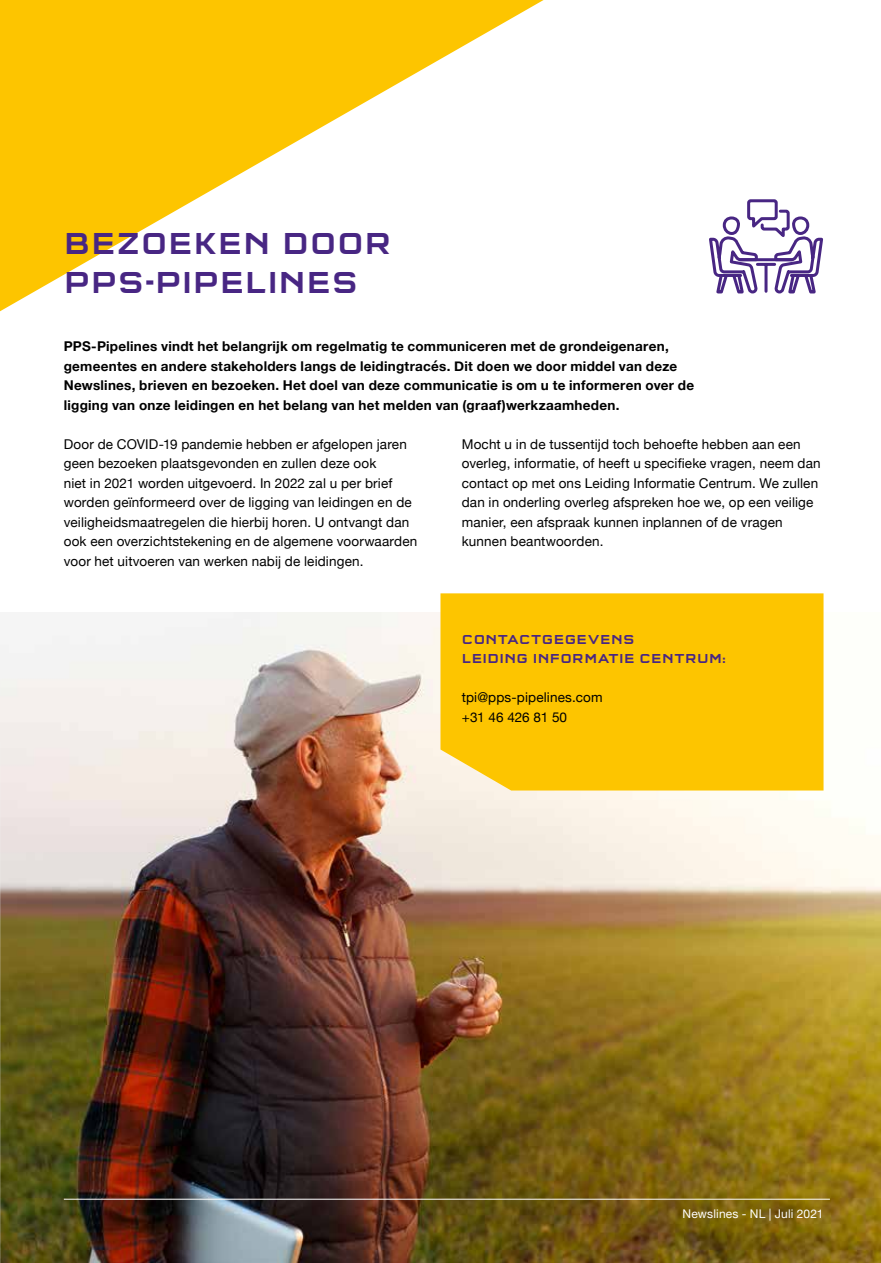
<style>
.page{position:relative;width:881px;height:1263px;background:#fff}
.page>*{position:absolute;margin:0;border:0;box-sizing:border-box;transform-origin:0 0}
.t1{font:500 31.5px/39px "Q Type OT Square";letter-spacing:.025em;color:#482683}
.t2{font:13.5px/19.5px "Helvetica Neue";letter-spacing:.01em;color:#000}
.t3{font:700 13.5px/19.5px "Helvetica Neue";letter-spacing:.02em;color:#000}
.t4{font:500 13.5px/19.5px "Q Type OT Square";letter-spacing:.025em;color:#482683}
.t5{font:12px "Helvetica Neue";letter-spacing:.01em;color:#fff}
</style>
<div class="page">
<img style="left:0;top:612px;width:880px;height:651px">
<div style="left:440px;top:593px;width:383px;height:197px;background:#fdc500"></div>
<hr style="left:0;top:742px;width:1px;height:521px;background:#f4f4f1">
<svg style="left:0;top:0;width:543px;height:311px;fill:#fdc500"></svg>
<hr style="left:64px;top:1199px;width:765px;height:1px;background:#fff">
<svg style="left:709px;top:199px;width:114px;height:95px"></svg>
<h1 class="t1" style="left:64px;top:223px;width:329px">BEZOEKEN DOOR<br>PPS-PIPELINES</h1>
<p class="t3" style="left:64px;top:337px;width:631px">PPS-Pipelines vindt het belangrijk om regelmatig te communiceren met de grondeigenaren, gemeentes en andere stakeholders langs de leidingtracés. Dit doen we door middel van deze Newslines, brieven en bezoeken. Het doel van deze communicatie is om u te informeren over de ligging van onze leidingen en het belang van het melden van (graaf)werkzaamheden.</p>
<p class="t2" style="left:64px;top:435px;width:355px">Door de COVID-19 pandemie hebben er afgelopen jaren geen bezoeken plaatsgevonden en zullen deze ook<br>niet in 2021 worden uitgevoerd. In 2022 zal u per brief worden geïnformeerd over de ligging van leidingen en de veiligheidsmaatregelen die hierbij horen. U ontvangt dan ook een overzichtstekening en de algemene voorwaarden voor het uitvoeren van werken nabij de leidingen.</p>
<p class="t2" style="left:461px;top:435px;width:360px">Mocht u in de tussentijd toch behoefte hebben aan een overleg, informatie, of heeft u specifieke vragen, neem dan contact op met ons Leiding Informatie Centrum. We zullen dan in onderling overleg afspreken hoe we, op een veilige manier, een afspraak kunnen inplannen of de vragen kunnen beantwoorden.</p>
<p class="t4" style="left:461px;top:629px;width:265px">CONTACTGEGEVENS<br>LEIDING INFORMATIE CENTRUM:</p>
<p class="t2" style="left:461px;top:688px;width:142px">tpi@pps-pipelines.com +31 46 426 81 50</p>
<p class="t5" style="left:682px;top:1205px;width:142px">Newslines - NL | Juli 2021</p>
</div>
